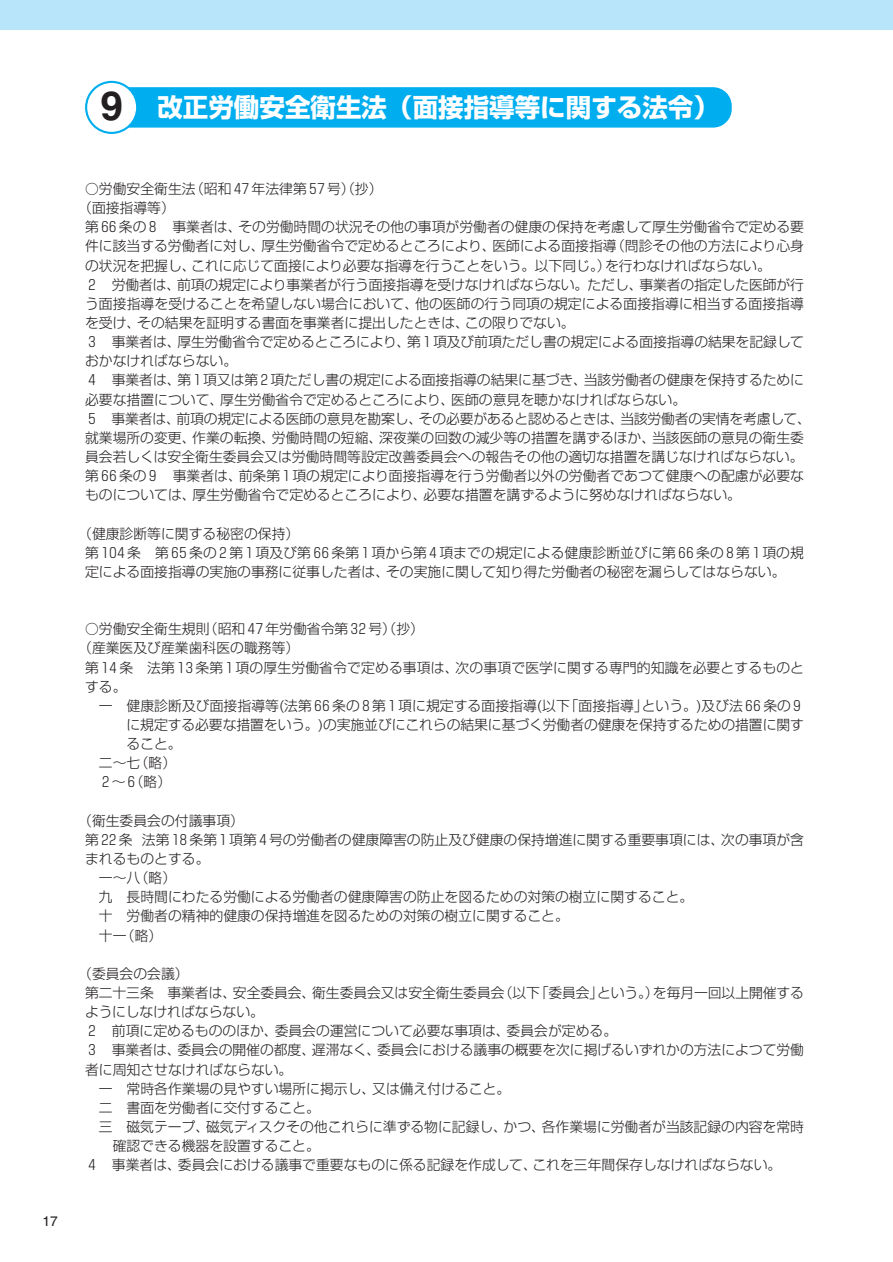
<style>
.page{position:relative;width:893px;height:1262px;background:#fff}
.page>*{position:absolute;margin:0;border:0;box-sizing:border-box;transform-origin:0 0}
.t1{font:700 25.5px "Shin Go";color:#fff}
.t2{font:300 13.8px/19.2px "Shin Go";color:#231f20}
.t3{font:13.8px "Helvetica";color:#231f20}
.s1{font-family:"Helvetica";font-size:40.35px;color:#231f20}
</style>
<div class="page">
<div style="left:0;top:0;width:892px;height:30px;background:#b9e5fa"></div>
<div style="left:111px;top:87px;width:620px;height:41px;background:#00aeef;border-radius:19px"></div>
<div style="left:86px;top:82px;width:51px;height:51px;background:#fff;border-radius:50%"></div>
<div style="left:85px;top:81px;width:53px;height:53px;border:2px solid #00aeef;border-radius:50%"></div>
<p class="t3" style="left:43px;top:1216px;width:17px">17</p>
<h1 class="t1" style="left:100px;top:98px;width:620px"><span class="s1">9</span> 改正労働安全衛生法（面接指導等に関する法令）</h1>
<p class="t2" style="left:85px;top:181px;width:299px">○労働安全衛生法（昭和４７年法律第５７号）（抄）</p>
<p class="t2" style="left:78px;top:200px;width:98px">（面接指導等）</p>
<p class="t2" style="left:85px;top:219px;width:720px">第６６条の８ 事業者は、その労働時間の状況その他の事項が労働者の健康の保持を考慮して厚生労働省令で定める要</p>
<p class="t2" style="left:85px;top:238px;width:720px">件に該当する労働者に対し、厚生労働省令で定めるところにより、医師による面接指導（問診その他の方法により心身</p>
<p class="t2" style="left:85px;top:258px;width:687px">の状況を把握し、これに応じて面接により必要な指導を行うことをいう。以下同じ。）を行わなければならない。</p>
<p class="t2" style="left:85px;top:277px;width:720px">２ 労働者は、前項の規定により事業者が行う面接指導を受けなければならない。ただし、事業者の指定した医師が行</p>
<p class="t2" style="left:85px;top:296px;width:720px">う面接指導を受けることを希望しない場合において、他の医師の行う同項の規定による面接指導に相当する面接指導</p>
<p class="t2" style="left:85px;top:315px;width:491px">を受け、その結果を証明する書面を事業者に提出したときは、この限りでない。</p>
<p class="t2" style="left:85px;top:334px;width:720px">３ 事業者は、厚生労働省令で定めるところにより、第１項及び前項ただし書の規定による面接指導の結果を記録して</p>
<p class="t2" style="left:85px;top:353px;width:154px">おかなければならない。</p>
<p class="t2" style="left:85px;top:372px;width:720px">４ 事業者は、第１項又は第２項ただし書の規定による面接指導の結果に基づき、当該労働者の健康を保持するために</p>
<p class="t2" style="left:85px;top:391px;width:602px">必要な措置について、厚生労働省令で定めるところにより、医師の意見を聴かなければならない。</p>
<p class="t2" style="left:85px;top:411px;width:727px">５ 事業者は、前項の規定による医師の意見を勘案し、その必要があると認めるときは、当該労働者の実情を考慮して、</p>
<p class="t2" style="left:85px;top:430px;width:720px">就業場所の変更、作業の転換、労働時間の短縮、深夜業の回数の減少等の措置を講ずるほか、当該医師の意見の衛生委</p>
<p class="t2" style="left:85px;top:449px;width:720px">員会若しくは安全衛生委員会又は労働時間等設定改善委員会への報告その他の適切な措置を講じなければならない。</p>
<p class="t2" style="left:85px;top:468px;width:720px">第６６条の９ 事業者は、前条第１項の規定により面接指導を行う労働者以外の労働者であつて健康への配慮が必要な</p>
<p class="t2" style="left:85px;top:487px;width:657px">ものについては、厚生労働省令で定めるところにより、必要な措置を講ずるように努めなければならない。</p>
<p class="t2" style="left:85px;top:525px;width:720px;text-indent:-7px">（健康診断等に関する秘密の保持）<br>第１０４条　第６５条の２第１項及び第６６条第１項から第４項までの規定による健康診断並びに第６６条の８第１項の規定による面接指導の実施の事務に従事した者は、その実施に関して知り得た労働者の秘密を漏らしてはならない。</p>
<p class="t2" style="left:85px;top:621px;width:340px">○労働安全衛生規則（昭和４７年労働省令第３２号）（抄）</p>
<p class="t2" style="left:78px;top:640px;width:223px">（産業医及び産業歯科医の職務等）</p>
<p class="t2" style="left:85px;top:659px;width:720px">第１４条　法第１３条第１項の厚生労働省令で定める事項は、次の事項で医学に関する専門的知識を必要とするものと</p>
<p class="t2" style="left:85px;top:678px;width:43px">する。</p>
<p class="t2" style="left:99px;top:698px;width:706px">一　健康診断及び面接指導等(法第６６条の８第１項に規定する面接指導(以下「面接指導」という。)及び法６６条の９</p>
<p class="t2" style="left:126px;top:717px;width:679px">に規定する必要な措置をいう。)の実施並びにこれらの結果に基づく労働者の健康を保持するための措置に関す</p>
<p class="t2" style="left:126px;top:736px;width:57px">ること。</p>
<p class="t2" style="left:99px;top:755px;width:79px">二～七（略）</p>
<p class="t2" style="left:99px;top:774px;width:74px">２～６（略）</p>
<p class="t2" style="left:78px;top:812px;width:167px">（衛生委員会の付議事項）</p>
<p class="t2" style="left:85px;top:832px;width:720px">第２２条 法第１８条第１項第４号の労働者の健康障害の防止及び健康の保持増進に関する重要事項には、次の事項が含</p>
<p class="t2" style="left:85px;top:851px;width:126px">まれるものとする。</p>
<p class="t2" style="left:99px;top:870px;width:79px">一～八（略）</p>
<p class="t2" style="left:99px;top:889px;width:596px">九　長時間にわたる労働による労働者の健康障害の防止を図るための対策の樹立に関すること。</p>
<p class="t2" style="left:99px;top:908px;width:471px">十　労働者の精神的健康の保持増進を図るための対策の樹立に関すること。</p>
<p class="t2" style="left:99px;top:927px;width:65px">十一（略）</p>
<p class="t2" style="left:78px;top:966px;width:112px">（委員会の会議）</p>
<p class="t2" style="left:85px;top:985px;width:720px">第二十三条　事業者は、安全委員会、衛生委員会又は安全衛生委員会（以下「委員会」という。）を毎月一回以上開催する</p>
<p class="t2" style="left:85px;top:1004px;width:180px">ようにしなければならない。</p>
<p class="t2" style="left:85px;top:1023px;width:533px">２ 前項に定めるもののほか、委員会の運営について必要な事項は、委員会が定める。</p>
<p class="t2" style="left:85px;top:1042px;width:720px">３ 事業者は、委員会の開催の都度、遅滞なく、委員会における議事の概要を次に掲げるいずれかの方法によつて労働</p>
<p class="t2" style="left:85px;top:1061px;width:209px">者に周知させなければならない。</p>
<p class="t2" style="left:99px;top:1080px;width:413px">一　常時各作業場の見やすい場所に掲示し、又は備え付けること。</p>
<p class="t2" style="left:99px;top:1099px;width:222px">二　書面を労働者に交付すること。</p>
<p class="t2" style="left:99px;top:1119px;width:706px">三 磁気テープ、磁気ディスクその他これらに準ずる物に記録し、かつ、各作業場に労働者が当該記録の内容を常時</p>
<p class="t2" style="left:113px;top:1138px;width:209px">確認できる機器を設置すること。</p>
<p class="t2" style="left:85px;top:1157px;width:697px">４ 事業者は、委員会における議事で重要なものに係る記録を作成して、これを三年間保存しなければならない。</p>
</div>
